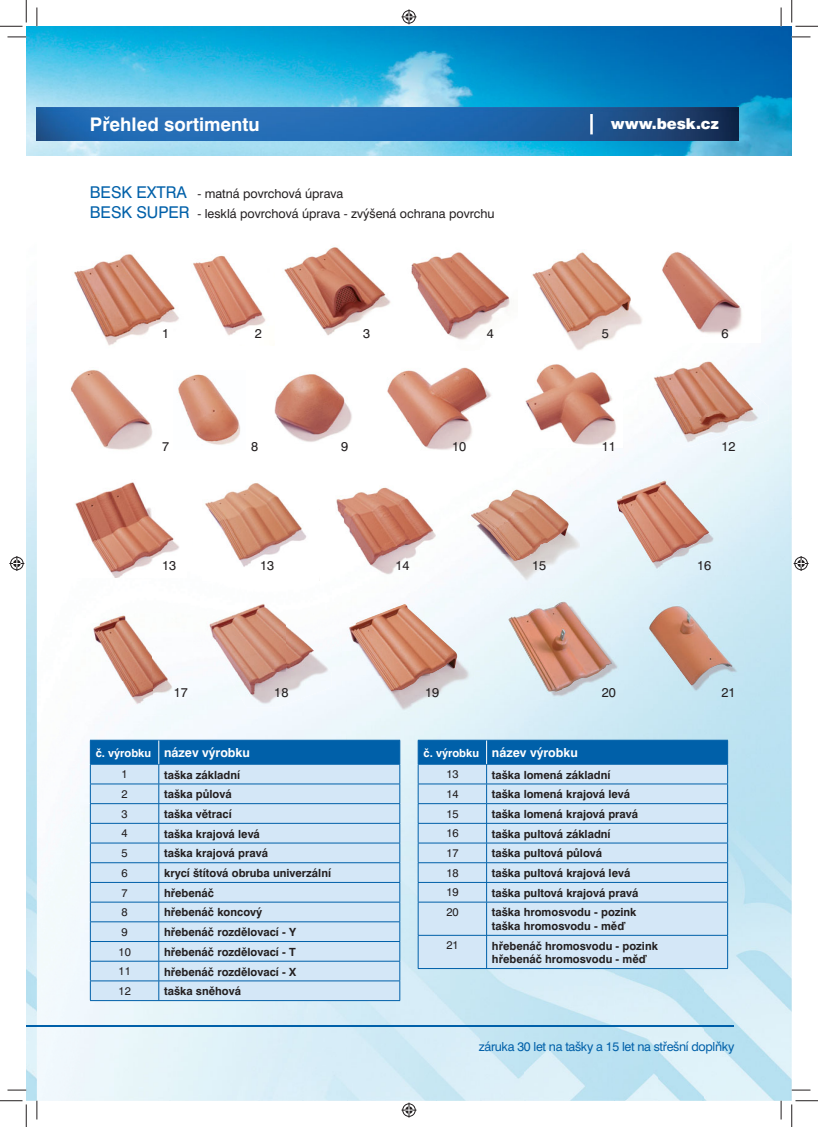
<style>
.page{position:relative;width:818px;height:1127px;background:#fff}
.page>*{position:absolute;margin:0;border:0;box-sizing:border-box;transform-origin:0 0}
.t1{font:700 18.75px "Swiss 721 AT";color:#fff}
.t2{font:900 15px "Swiss 721 AT";color:#fff}
.t3{font:12.88px "Swiss 721 AT";color:#231f20}
.t4{font:12.5px/19.5px "Swiss 721 AT";color:#231f20}
.t5{font:700 12.5px "Swiss 721 AT";color:#fff}
.t6{font:12.5px "Swiss 721 AT";letter-spacing:-.025em;color:#0060a9}
.t7{font:700 11.25px/13.5px "Swiss 721 AT";color:#231f20}
.t8{font:11.25px "Swiss 721 AT";color:#231f20}
.s1{font-size:16.25px;color:#0060a9}
.s2{font-size:11.25px}
</style>
<div class="page">
<img style="left:37px;top:27px;width:755px;height:491px">
<img style="left:437px;top:579px;width:44px;height:521px">
<img style="left:703px;top:518px;width:89px;height:582px">
<img style="left:481px;top:608px;width:44px;height:492px">
<img style="left:615px;top:608px;width:43px;height:492px">
<div style="left:37px;top:758px;width:44px;height:342px;background:#f3fafd"></div>
<img style="left:170px;top:683px;width:89px;height:417px">
<img style="left:304px;top:652px;width:43px;height:448px">
<img style="left:658px;top:691px;width:45px;height:409px">
<img style="left:81px;top:714px;width:89px;height:386px">
<img style="left:259px;top:704px;width:45px;height:396px">
<img style="left:347px;top:717px;width:90px;height:383px">
<img style="left:525px;top:699px;width:90px;height:401px">
<img style="left:26px;top:155px;width:11px;height:945px">
<img style="left:26px;top:26px;width:765px;height:129px">
<hr style="left:90px;top:739px;width:310px;height:1px;background:#0060a9">
<hr style="left:90px;top:1000px;width:310px;height:1px;background:#0060a9">
<svg style="left:90px;top:740px;width:310px;height:260px;background:#b1d1ea"></svg>
<div style="left:419px;top:902px;width:308px;height:65px;background:#d4e7f7"></div>
<hr style="left:418px;top:739px;width:310px;height:1px;background:#0060a9">
<hr style="left:418px;top:902px;width:1px;height:32px;background:#0060a9">
<hr style="left:418px;top:935px;width:1px;height:32px;background:#0060a9">
<hr style="left:486px;top:902px;width:1px;height:32px;background:#0060a9">
<hr style="left:486px;top:935px;width:1px;height:32px;background:#0060a9">
<hr style="left:418px;top:901px;width:310px;height:1px;background:#0060a9">
<hr style="left:418px;top:934px;width:310px;height:1px;background:#0060a9">
<hr style="left:418px;top:967px;width:310px;height:1px;background:#0060a9">
<svg style="left:418px;top:740px;width:310px;height:161px;background:#a9cce7"></svg>
<hr style="left:727px;top:902px;width:1px;height:32px;background:#0060a9">
<hr style="left:727px;top:935px;width:1px;height:32px;background:#0060a9">
<hr style="left:26px;top:1025px;width:708px;height:1px;background:#0060a9">
<img style="left:37px;top:108px;width:701px;height:32px">
<hr style="left:590px;top:114px;width:3px;height:20px;background:#fff">
<img style="left:26px;top:518px;width:5px;height:252px">
<img style="left:26px;top:787px;width:7px;height:253px">
<img style="left:63px;top:243px;width:127px;height:110px">
<img style="left:654px;top:251px;width:107px;height:91px">
<img style="left:404px;top:245px;width:113px;height:105px">
<img style="left:278px;top:239px;width:119px;height:104px">
<img style="left:188px;top:244px;width:87px;height:101px">
<img style="left:379px;top:365px;width:115px;height:90px">
<img style="left:173px;top:370px;width:73px;height:79px">
<img style="left:67px;top:368px;width:89px;height:85px">
<img style="left:267px;top:368px;width:92px;height:78px">
<img style="left:464px;top:488px;width:115px;height:99px">
<img style="left:202px;top:480px;width:115px;height:87px">
<img style="left:93px;top:615px;width:100px;height:99px">
<img style="left:209px;top:603px;width:77px;height:69px">
<img style="left:286px;top:626px;width:45px;height:78px">
<img style="left:226px;top:672px;width:61px;height:35px">
<img style="left:597px;top:474px;width:131px;height:102px">
<img style="left:59px;top:479px;width:128px;height:98px">
<img style="left:644px;top:360px;width:83px;height:58px">
<img style="left:727px;top:372px;width:42px;height:63px">
<img style="left:657px;top:418px;width:70px;height:29px">
<img style="left:640px;top:604px;width:103px;height:87px">
<img style="left:531px;top:249px;width:118px;height:103px">
<img style="left:317px;top:476px;width:132px;height:107px">
<img style="left:343px;top:593px;width:131px;height:124px">
<img style="left:522px;top:361px;width:100px;height:86px">
<img style="left:649px;top:606px;width:83px;height:79px">
<img style="left:507px;top:600px;width:111px;height:99px">
<img style="left:509px;top:602px;width:102px;height:89px">
<img style="left:350px;top:604px;width:107px;height:87px">
<img style="left:617px;top:481px;width:91px;height:81px">
<img style="left:471px;top:490px;width:97px;height:70px">
<svg style="left:8px;top:36px;width:18px;height:2px"></svg>
<svg style="left:792px;top:36px;width:18px;height:2px"></svg>
<svg style="left:8px;top:1089px;width:18px;height:1px"></svg>
<svg style="left:792px;top:1089px;width:18px;height:1px"></svg>
<svg style="left:36px;top:8px;width:2px;height:18px"></svg>
<svg style="left:36px;top:1100px;width:2px;height:19px"></svg>
<svg style="left:780px;top:8px;width:2px;height:18px"></svg>
<svg style="left:780px;top:1100px;width:2px;height:19px"></svg>
<svg style="left:0;top:0;width:27px;height:27px"></svg>
<svg style="left:0;top:1100px;width:27px;height:26px"></svg>
<svg style="left:791px;top:0;width:27px;height:27px"></svg>
<svg style="left:791px;top:1100px;width:27px;height:26px"></svg>
<svg style="left:401px;top:9px;width:15px;height:15px"></svg>
<svg style="left:401px;top:1102px;width:15px;height:15px"></svg>
<svg style="left:9px;top:556px;width:15px;height:15px"></svg>
<svg style="left:793px;top:556px;width:15px;height:15px"></svg>
<h1 class="t1" style="left:90px;top:117px;width:171px">Přehled sortimentu</h1>
<h2 class="t2" style="left:611px;top:115px;width:110px">www.besk.cz</h2>
<p class="t4" style="left:90px;top:185px;width:406px"><span class="s1">BESK EXTRA</span> - matná povrchová úprava<br><span class="s1">BESK SUPER</span> - lesklá povrchová úprava - zvýšená ochrana povrchu</p>
<p class="t3" style="left:162px;top:328px;width:9px">1</p>
<p class="t3" style="left:255px;top:328px;width:9px">2</p>
<p class="t3" style="left:363px;top:328px;width:9px">3</p>
<p class="t3" style="left:487px;top:328px;width:9px">4</p>
<p class="t3" style="left:602px;top:328px;width:9px">5</p>
<p class="t3" style="left:721px;top:328px;width:9px">6</p>
<p class="t3" style="left:162px;top:441px;width:9px">7</p>
<p class="t3" style="left:251px;top:441px;width:9px">8</p>
<p class="t3" style="left:341px;top:441px;width:9px">9</p>
<p class="t3" style="left:452px;top:441px;width:16px">10</p>
<p class="t3" style="left:602px;top:441px;width:16px">11</p>
<p class="t3" style="left:721px;top:441px;width:16px">12</p>
<p class="t3" style="left:162px;top:560px;width:16px">13</p>
<p class="t3" style="left:260px;top:560px;width:16px">13</p>
<p class="t3" style="left:395px;top:560px;width:16px">14</p>
<p class="t3" style="left:532px;top:560px;width:16px">15</p>
<p class="t3" style="left:697px;top:560px;width:16px">16</p>
<p class="t3" style="left:174px;top:687px;width:16px">17</p>
<p class="t3" style="left:274px;top:687px;width:16px">18</p>
<p class="t3" style="left:425px;top:687px;width:16px">19</p>
<p class="t3" style="left:602px;top:687px;width:16px">20</p>
<p class="t3" style="left:721px;top:687px;width:16px">21</p>
<p class="t5" style="left:96px;top:747px;width:156px"><span class="s2">č. výrobku</span> název výrobku</p>
<p class="t8" style="left:122px;top:769px;width:8px">1</p>
<p class="t7" style="left:164px;top:768px;width:78px">taška základní</p>
<p class="t8" style="left:122px;top:789px;width:8px">2</p>
<p class="t7" style="left:164px;top:788px;width:69px">taška půlová</p>
<p class="t8" style="left:122px;top:809px;width:8px">3</p>
<p class="t7" style="left:164px;top:808px;width:69px">taška větrací</p>
<p class="t8" style="left:122px;top:828px;width:8px">4</p>
<p class="t7" style="left:164px;top:827px;width:97px">taška krajová levá</p>
<p class="t8" style="left:122px;top:848px;width:8px">5</p>
<p class="t7" style="left:164px;top:847px;width:105px">taška krajová pravá</p>
<p class="t8" style="left:122px;top:868px;width:8px">6</p>
<p class="t7" style="left:164px;top:867px;width:168px">krycí štítová obruba univerzální</p>
<p class="t8" style="left:122px;top:887px;width:8px">7</p>
<p class="t7" style="left:164px;top:886px;width:52px">hřebenáč</p>
<p class="t8" style="left:122px;top:907px;width:8px">8</p>
<p class="t7" style="left:164px;top:906px;width:100px">hřebenáč koncový</p>
<p class="t8" style="left:122px;top:927px;width:8px">9</p>
<p class="t7" style="left:164px;top:926px;width:134px">hřebenáč rozdělovací - Y</p>
<p class="t8" style="left:119px;top:946px;width:14px">10</p>
<p class="t7" style="left:164px;top:945px;width:133px">hřebenáč rozdělovací - T</p>
<p class="t8" style="left:119px;top:966px;width:14px">11</p>
<p class="t7" style="left:164px;top:965px;width:134px">hřebenáč rozdělovací - X</p>
<p class="t8" style="left:119px;top:986px;width:14px">12</p>
<p class="t7" style="left:164px;top:985px;width:78px">taška sněhová</p>
<p class="t5" style="left:423px;top:747px;width:156px"><span class="s2">č. výrobku</span> název výrobku</p>
<p class="t8" style="left:446px;top:769px;width:14px">13</p>
<p class="t7" style="left:492px;top:768px;width:120px">taška lomená základní</p>
<p class="t8" style="left:446px;top:789px;width:14px">14</p>
<p class="t7" style="left:492px;top:788px;width:140px">taška lomená krajová levá</p>
<p class="t8" style="left:446px;top:808px;width:14px">15</p>
<p class="t7" style="left:492px;top:808px;width:148px">taška lomená krajová pravá</p>
<p class="t8" style="left:446px;top:828px;width:14px">16</p>
<p class="t7" style="left:492px;top:827px;width:120px">taška pultová základní</p>
<p class="t8" style="left:446px;top:848px;width:14px">17</p>
<p class="t7" style="left:492px;top:847px;width:112px">taška pultová půlová</p>
<p class="t8" style="left:446px;top:868px;width:14px">18</p>
<p class="t7" style="left:492px;top:867px;width:140px">taška pultová krajová levá</p>
<p class="t8" style="left:446px;top:887px;width:14px">19</p>
<p class="t7" style="left:492px;top:886px;width:148px">taška pultová krajová pravá</p>
<p class="t8" style="left:446px;top:907px;width:14px">20</p>
<p class="t7" style="left:492px;top:906px;width:146px">taška hromosvodu - pozink taška hromosvodu - měď</p>
<p class="t8" style="left:446px;top:940px;width:14px">21</p>
<p class="t7" style="left:492px;top:939px;width:168px">hřebenáč hromosvodu - pozink hřebenáč hromosvodu - měď</p>
<p class="t6" style="left:479px;top:1041px;width:257px">záruka 30 let na tašky a 15 let na střešní doplňky</p>
</div>
